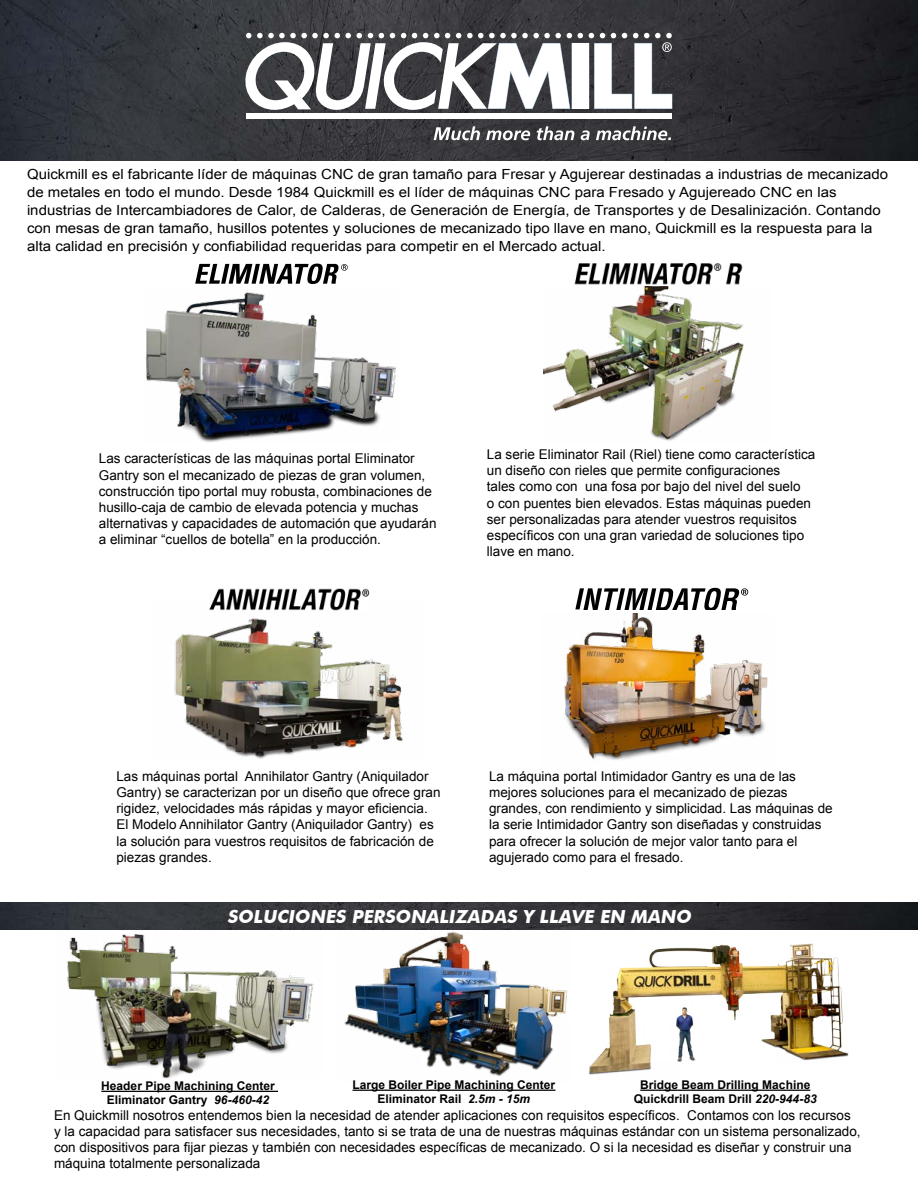
<style>
.page{position:relative;width:918px;height:1188px;background:#fff}
.page>*{position:absolute;margin:0;border:0;box-sizing:border-box;transform-origin:0 0}
.t1{font:italic 700 18px "Futura BT";color:#fff}
.t2{font:13.95px/18px "Arial";color:#000;scale:1.08 1}
.t3{font:13.5px/16.2px "Arial";color:#000}
.t4{font:700 12px/14.4px "Arial";color:#000;text-align:center}
.s1{font-style:italic}
</style>
<div class="page">
<img style="left:0;top:0;width:918px;height:160px">
<svg style="left:434px;top:126px;width:46px;height:14px"></svg>
<svg style="left:486px;top:130px;width:44px;height:10px"></svg>
<svg style="left:537px;top:126px;width:37px;height:14px"></svg>
<svg style="left:581px;top:130px;width:9px;height:10px"></svg>
<svg style="left:596px;top:126px;width:75px;height:14px"></svg>
<div style="left:572px;top:43px;width:17px;height:66px;background:#fff"></div>
<div style="left:246px;top:114px;width:426px;height:5px;background:#fff"></div>
<svg style="left:244px;top:33px;width:328px;height:77px"></svg>
<svg style="left:578px;top:33px;width:5px;height:5px"></svg>
<svg style="left:589px;top:33px;width:83px;height:76px"></svg>
<img style="left:589px;top:943px;width:260px;height:132px">
<hr style="left:640px;top:1090px;width:170px;height:1px;background:#000">
<img style="left:0;top:903px;width:918px;height:27px">
<img style="left:344px;top:931px;width:224px;height:145px">
<hr style="left:353px;top:1090px;width:202px;height:1px;background:#000">
<img style="left:67px;top:934px;width:247px;height:145px">
<hr style="left:101px;top:1091px;width:177px;height:1px;background:#000">
<svg style="left:195px;top:264px;width:153px;height:20px"></svg>
<img style="left:146px;top:292px;width:250px;height:150px">
<img style="left:574px;top:264px;width:169px;height:21px">
<img style="left:544px;top:286px;width:200px;height:155px">
<img style="left:564px;top:613px;width:204px;height:147px">
<svg style="left:575px;top:588px;width:173px;height:21px"></svg>
<img style="left:174px;top:610px;width:229px;height:149px">
<img style="left:209px;top:589px;width:161px;height:21px">
<p class="t2" style="left:27px;top:165px;width:799px">Quickmill es el fabricante líder de máquinas CNC de gran tamaño para Fresar y Agujerear destinadas a industrias de mecanizado de metales en todo el mundo. Desde 1984 Quickmill es el líder de máquinas CNC para Fresado y Agujereado CNC en las industrias de Intercambiadores de Calor, de Calderas, de Generación de Energía, de Transportes y de Desalinización. Contando con mesas de gran tamaño, husillos potentes y soluciones de mecanizado tipo llave en mano, Quickmill es la respuesta para la alta calidad en precisión y confiabilidad requeridas para competir en el Mercado actual.</p>
<p class="t3" style="left:99px;top:451px;width:339px">Las características de las máquinas portal Eliminator Gantry son el mecanizado de piezas de gran volumen, construcción tipo portal muy robusta, combinaciones de husillo-caja de cambio de elevada potencia y muchas alternativas y capacidades de automación que ayudarán a eliminar “cuellos de botella” en la producción.</p>
<p class="t3" style="left:487px;top:446px;width:330px">La serie Eliminator Rail (Riel) tiene como característica un diseño con rieles que permite configuraciones<br>tales como con una fosa por bajo del nivel del suelo<br>o con puentes bien elevados. Estas máquinas pueden ser personalizadas para atender vuestros requisitos específicos con una gran variedad de soluciones tipo llave en mano.</p>
<p class="t3" style="left:116px;top:768px;width:326px">Las máquinas portal Annihilator Gantry (Aniquilador Gantry) se caracterizan por un diseño que ofrece gran rigidez, velocidades más rápidas y mayor eficiencia.<br>El Modelo Annihilator Gantry (Aniquilador Gantry) es la solución para vuestros requisitos de fabricación de piezas grandes.</p>
<p class="t3" style="left:489px;top:768px;width:345px">La máquina portal Intimidador Gantry es una de las mejores soluciones para el mecanizado de piezas grandes, con rendimiento y simplicidad. Las máquinas de la serie Intimidador Gantry son diseñadas y construidas para ofrecer la solución de mejor valor tanto para el agujerado como para el fresado.</p>
<h1 class="t1" style="left:227px;top:906px;width:469px">SOLUCIONES PERSONALIZADAS Y LLAVE EN MANO</h1>
<p class="t4" style="left:353px;top:1078px;width:204px">Large Boiler Pipe Machining Center<br>Eliminator Rail <span class="s1">2.5m - 15m</span></p>
<p class="t4" style="left:634px;top:1078px;width:184px">Bridge Beam Drilling Machine<br>Quickdrill Beam Drill <span class="s1">220-944-83</span></p>
<p class="t3" style="left:54px;top:1107px;width:808px">En Quickmill nosotros entendemos bien la necesidad de atender aplicaciones con requisitos específicos. Contamos con los recursos y la capacidad para satisfacer sus necesidades, tanto si se trata de una de nuestras máquinas estándar con un sistema personalizado, con dispositivos para fijar piezas y también con necesidades específicas de mecanizado. O si la necesidad es diseñar y construir una máquina totalmente personalizada</p>
<p class="t4" style="left:101px;top:1079px;width:175px">Header Pipe Machining Center<br>Eliminator Gantry <span class="s1">96-460-42</span></p>
</div>
